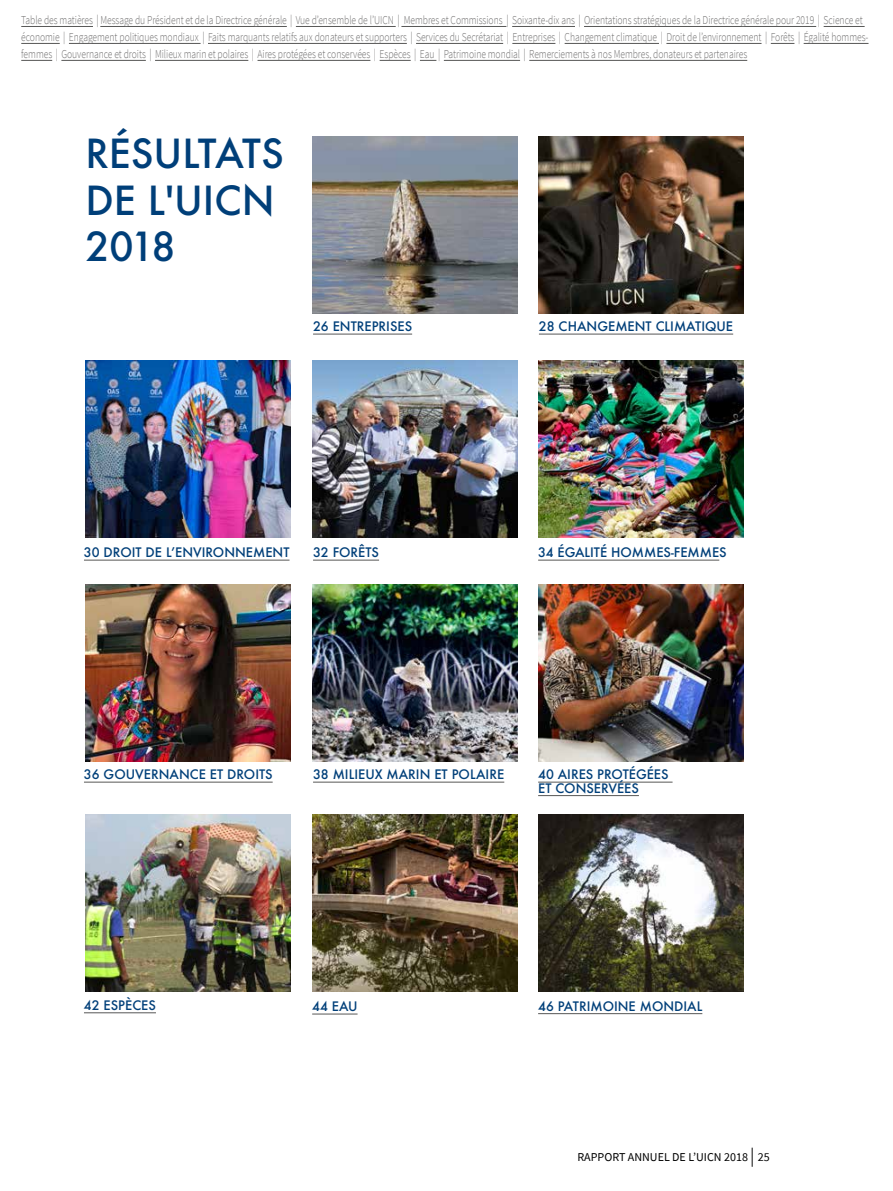
<style>
.page{position:relative;width:893px;height:1191px;background:#fff}
.page>*{position:absolute;margin:0;border:0;box-sizing:border-box;transform-origin:0 0}
.t1{font:500 39px/46.5px "Futura";color:#003f79}
.t2{font:500 12.75px/13.5px "Futura";color:#003f79}
.t3{font:300 12px/17px "Source Sans Pro";letter-spacing:-.005em;color:#706f6f;scale:.8 1}
.t4{font:12px "Source Sans Pro";color:#000}
.s1{font-size:12.45px}
.s2{font-size:19.05px}
</style>
<div class="page">
<hr style="left:21px;top:26px;width:72px;height:1px;background:#575756">
<hr style="left:100px;top:26px;width:187px;height:1px;background:#575756">
<hr style="left:296px;top:26px;width:100px;height:1px;background:#575756">
<hr style="left:401px;top:26px;width:105px;height:1px;background:#575756">
<hr style="left:512px;top:26px;width:63px;height:1px;background:#575756">
<hr style="left:584px;top:26px;width:232px;height:1px;background:#575756">
<hr style="left:824px;top:26px;width:41px;height:1px;background:#575756">
<hr style="left:21px;top:43px;width:39px;height:1px;background:#575756">
<hr style="left:69px;top:43px;width:132px;height:1px;background:#575756">
<hr style="left:208px;top:43px;width:199px;height:1px;background:#575756">
<hr style="left:416px;top:43px;width:87px;height:1px;background:#575756">
<hr style="left:512px;top:43px;width:43px;height:1px;background:#575756">
<hr style="left:565px;top:43px;width:94px;height:1px;background:#575756">
<hr style="left:666px;top:43px;width:95px;height:1px;background:#575756">
<svg style="left:771px;top:43px;width:23px;height:1px"></svg>
<hr style="left:804px;top:43px;width:64px;height:1px;background:#575756">
<hr style="left:21px;top:60px;width:31px;height:1px;background:#575756">
<hr style="left:61px;top:60px;width:85px;height:1px;background:#575756">
<hr style="left:155px;top:60px;width:93px;height:1px;background:#575756">
<hr style="left:258px;top:60px;width:112px;height:1px;background:#575756">
<hr style="left:380px;top:60px;width:31px;height:1px;background:#575756">
<svg style="left:420px;top:60px;width:16px;height:1px"></svg>
<hr style="left:444px;top:60px;width:76px;height:1px;background:#575756">
<hr style="left:529px;top:60px;width:218px;height:1px;background:#575756">
<img style="left:85px;top:361px;width:205px;height:177px">
<img style="left:85px;top:584px;width:205px;height:177px">
<img style="left:312px;top:815px;width:205px;height:176px">
<img style="left:312px;top:136px;width:205px;height:177px">
<img style="left:312px;top:361px;width:205px;height:177px">
<img style="left:312px;top:584px;width:205px;height:177px">
<img style="left:538px;top:136px;width:205px;height:177px">
<img style="left:538px;top:361px;width:205px;height:177px">
<img style="left:538px;top:584px;width:205px;height:177px">
<img style="left:85px;top:815px;width:205px;height:176px">
<img style="left:538px;top:815px;width:205px;height:176px">
<hr style="left:313px;top:334px;width:99px;height:1px;background:#575756">
<hr style="left:312px;top:1013px;width:46px;height:1px;background:#575756">
<hr style="left:539px;top:334px;width:194px;height:1px;background:#575756">
<hr style="left:84px;top:560px;width:205px;height:1px;background:#575756">
<hr style="left:313px;top:560px;width:66px;height:1px;background:#575756">
<hr style="left:538px;top:781px;width:135px;height:1px;background:#575756">
<hr style="left:538px;top:795px;width:101px;height:1px;background:#575756">
<hr style="left:313px;top:781px;width:191px;height:1px;background:#575756">
<hr style="left:538px;top:1013px;width:164px;height:1px;background:#575756">
<hr style="left:538px;top:560px;width:181px;height:1px;background:#575756">
<hr style="left:84px;top:781px;width:189px;height:1px;background:#575756">
<hr style="left:84px;top:1012px;width:72px;height:1px;background:#575756">
<p class="t3" style="left:21px;top:12px;width:1060px">Table des matières <span class="s1">|</span> Message du Président et de la Directrice générale <span class="s1">|</span> Vue d’ensemble de l’UICN <span class="s1">|</span> Membres et Commissions <span class="s1">|</span> Soixante-dix ans <span class="s1">|</span> Orientations stratégiques de la Directrice générale pour 2019 <span class="s1">|</span> Science et économie <span class="s1">|</span> Engagement politiques mondiaux <span class="s1">|</span> Faits marquants relatifs aux donateurs et supporters <span class="s1">|</span> Services du Secrétariat <span class="s1">|</span> Entreprises <span class="s1">|</span> Changement climatique <span class="s1">|</span> Droit de l’environnement <span class="s1">|</span> Forêts <span class="s1">|</span> Égalité hommes&shy;femmes <span class="s1">|</span> Gouvernance et droits <span class="s1">|</span> Milieux marin et polaires <span class="s1">|</span> Aires protégées et conservées <span class="s1">|</span> Espèces <span class="s1">|</span> Eau <span class="s1">|</span> Patrimoine mondial <span class="s1">|</span> Remerciements à nos Membres, donateurs et partenaires</p>
<h1 class="t1" style="left:85px;top:130px;width:200px">RÉSULTATS<br>DE L'UICN<br>2018</h1>
<p class="t2" style="left:313px;top:319px;width:101px">26 ENTREPRISES</p>
<p class="t2" style="left:539px;top:319px;width:196px">28 CHANGEMENT CLIMATIQUE</p>
<p class="t2" style="left:84px;top:545px;width:207px">30 DROIT DE L’ENVIRONNEMENT</p>
<p class="t2" style="left:313px;top:545px;width:68px">32 FORÊTS</p>
<p class="t2" style="left:538px;top:545px;width:190px">34 ÉGALITÉ HOMMES-FEMMES</p>
<p class="t2" style="left:84px;top:767px;width:190px">36 GOUVERNANCE ET DROITS</p>
<p class="t2" style="left:313px;top:767px;width:193px">38 MILIEUX MARIN ET POLAIRE</p>
<p class="t2" style="left:538px;top:767px;width:132px">40 AIRES PROTÉGÉES<br>ET CONSERVÉES</p>
<p class="t2" style="left:84px;top:998px;width:73px">42 ESPÈCES</p>
<p class="t2" style="left:312px;top:999px;width:47px">44 EAU</p>
<p class="t2" style="left:538px;top:999px;width:166px">46 PATRIMOINE MONDIAL</p>
<p class="t4" style="left:577px;top:1149px;width:194px">RAPPORT ANNUEL DE L’UICN 2018 <span class="s2">|</span> 25</p>
</div>
